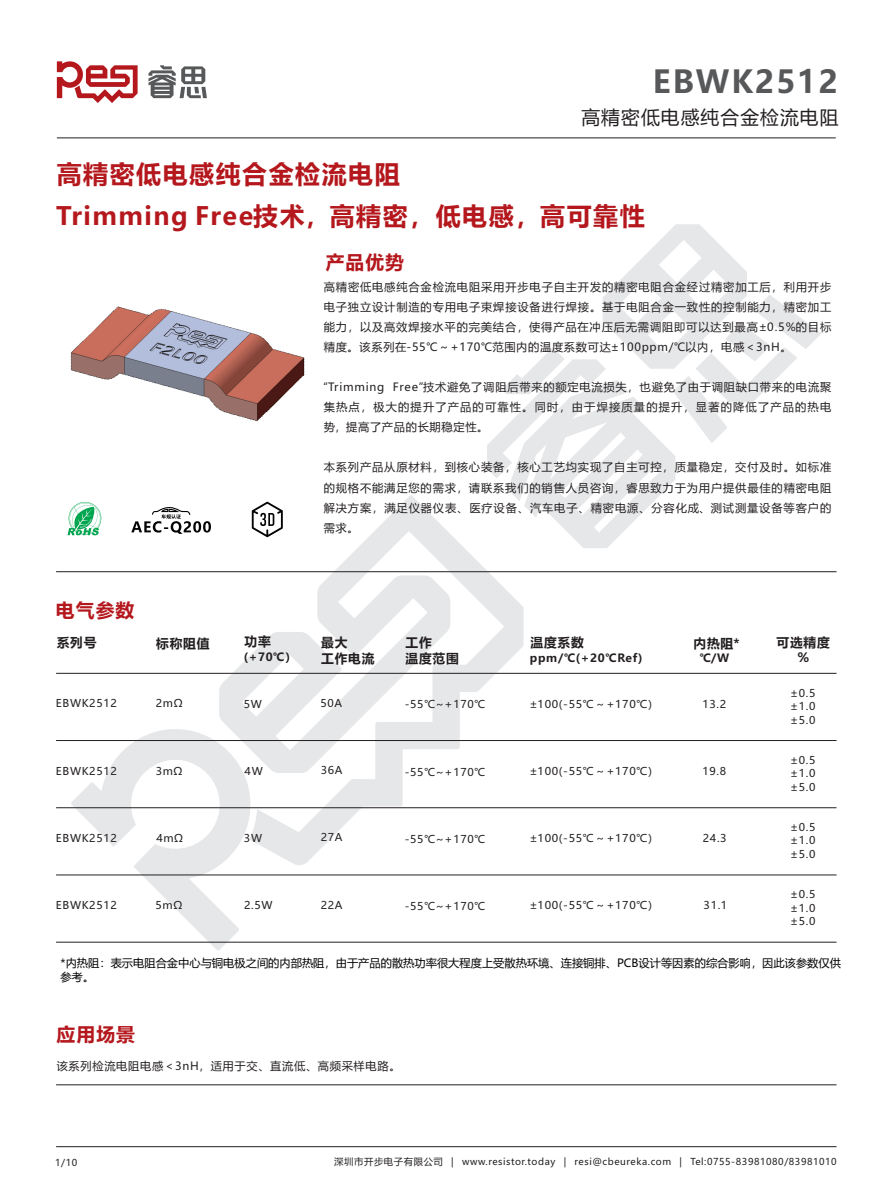
<style>
.page{position:relative;width:893px;height:1189px;background:#fff}
.page>*{position:absolute;margin:0;border:0;box-sizing:border-box;transform-origin:0 0}
.t1{font:700 31.2px "Microsoft Ya Hei";letter-spacing:.06em;color:#57585a}
.t2{font:700 25.05px/41.4px "Microsoft Ya Hei";letter-spacing:.06em;color:#b4181d}
.t3{font:18.75px "Microsoft Ya Hei";letter-spacing:.06em;color:#231f20}
.t4{font:700 18.75px "Microsoft Ya Hei";letter-spacing:.06em;color:#b4181d}
.t5{font:700 12.75px/16.2px "Microsoft Ya Hei";letter-spacing:.06em;color:#231f20}
.t6{font:11.25px/20.1px "Microsoft Ya Hei";letter-spacing:.075em;color:#231f20;text-align:justify}
.t7{font:11.25px/14.2px "Microsoft Ya Hei";color:#030303}
.t8{font:700 11.25px "Microsoft Ya Hei";letter-spacing:.06em;color:#231f20}
.t9{font:10.65px/13.5px "Microsoft Ya Hei";letter-spacing:.06em;color:#231f20;text-align:justify}
.t10{font:10.65px "Microsoft Ya Hei";letter-spacing:.06em;color:#231f20;scale:1.04 1}
.t11{font:9.45px "Microsoft Ya Hei";letter-spacing:.06em;color:#231f20}
</style>
<div class="page">
<svg style="left:71px;top:495px;width:453px;height:455px"></svg>
<svg style="left:603px;top:224px;width:218px;height:219px"></svg>
<svg style="left:487px;top:347px;width:188px;height:201px"></svg>
<svg style="left:57px;top:61px;width:81px;height:42px"></svg>
<svg style="left:148px;top:65px;width:59px;height:33px"></svg>
<hr style="left:56px;top:1146px;width:780px;height:1px;background:#231f20">
<hr style="left:56px;top:571px;width:780px;height:1px;background:#231f20">
<hr style="left:57px;top:138px;width:779px;height:1px;background:#231f20">
<svg style="left:131px;top:507px;width:80px;height:27px"></svg>
<svg style="left:252px;top:501px;width:31px;height:36px"></svg>
<svg style="left:68px;top:502px;width:33px;height:34px"></svg>
<hr style="left:56px;top:1084px;width:780px;height:1px;background:#231f20">
<hr style="left:56px;top:673px;width:780px;height:1px;background:#231f20">
<hr style="left:56px;top:740px;width:780px;height:1px;background:#231f20">
<hr style="left:56px;top:807px;width:780px;height:1px;background:#231f20">
<hr style="left:56px;top:874px;width:780px;height:1px;background:#231f20">
<hr style="left:56px;top:941px;width:780px;height:1px;background:#231f20">
<img style="left:70px;top:306px;width:235px;height:116px">
<h1 class="t1" style="left:653px;top:67px;width:186px">EBWK2512</h1>
<h3 class="t3" style="left:581px;top:109px;width:259px">高精密低电感纯合金检流电阻</h3>
<h2 class="t2" style="left:56px;top:155px;width:590px">高精密低电感纯合金检流电阻<br>Trimming Free技术，高精密，低电感，高可靠性</h2>
<h3 class="t4" style="left:326px;top:254px;width:80px">产品优势</h3>
<p class="t6" style="left:324px;top:277px;width:509px">高精密低电感纯合金检流电阻采用开步电子自主开发的精密电阻合金经过精密加工后，利用开步电子独立设计制造的专用电子束焊接设备进行焊接。基于电阻合金一致性的控制能力，精密加工能力，以及高效焊接水平的完美结合，使得产品在冲压后无需调阻即可以达到最高±0.5%的目标精度。该系列在-55℃～+170℃范围内的温度系数可达±100ppm/℃以内，电感＜3nH。</p>
<p class="t6" style="left:324px;top:378px;width:509px">“Trimming Free”技术避免了调阻后带来的额定电流损失，也避免了由于调阻缺口带来的电流聚集热点，极大的提升了产品的可靠性。同时，由于焊接质量的提升，显著的降低了产品的热电势，提高了产品的长期稳定性。</p>
<p class="t6" style="left:324px;top:458px;width:509px">本系列产品从原材料，到核心装备，核心工艺均实现了自主可控，质量稳定，交付及时。如标准的规格不能满足您的需求，请联系我们的销售人员咨询，睿思致力于为用户提供最佳的精密电阻解决方案，满足仪器仪表、医疗设备、汽车电子、精密电源、分容化成、测试测量设备等客户的需求。</p>
<h3 class="t4" style="left:56px;top:602px;width:80px">电气参数</h3>
<p class="t5" style="left:57px;top:635px;width:41px">系列号</p>
<p class="t5" style="left:245px;top:634px;width:28px">功率</p>
<p class="t8" style="left:244px;top:651px;width:54px">(+70℃）</p>
<p class="t5" style="left:156px;top:636px;width:55px">标称阻值</p>
<p class="t5" style="left:321px;top:635px;width:55px">最大<br>工作电流</p>
<p class="t5" style="left:531px;top:635px;width:55px">温度系数</p>
<p class="t5" style="left:406px;top:635px;width:55px">工作<br>温度范围</p>
<p class="t8" style="left:530px;top:652px;width:114px">ppm/℃(+20℃Ref)</p>
<p class="t5" style="left:693px;top:636px;width:48px">内热阻*</p>
<p class="t8" style="left:700px;top:652px;width:31px">℃/W</p>
<p class="t5" style="left:777px;top:636px;width:55px;line-height:14.7px;text-align:center">可选精度%</p>
<p class="t9" style="left:56px;top:697px;width:62px">EBWK2512</p>
<p class="t9" style="left:156px;top:697px;width:28px">2mΩ</p>
<p class="t9" style="left:244px;top:698px;width:20px">5W</p>
<p class="t9" style="left:320px;top:697px;width:23px">50A</p>
<p class="t9" style="left:405px;top:698px;width:82px">-55℃~+170℃</p>
<p class="t10" style="left:529px;top:699px;width:126px">±100(-55℃～+170℃）</p>
<p class="t9" style="left:703px;top:697px;width:25px">13.2</p>
<p class="t9" style="left:56px;top:765px;width:62px">EBWK2512</p>
<p class="t9" style="left:156px;top:765px;width:28px">3mΩ</p>
<p class="t9" style="left:245px;top:765px;width:20px">4W</p>
<p class="t9" style="left:321px;top:764px;width:23px">36A</p>
<p class="t9" style="left:405px;top:766px;width:82px">-55℃~+170℃</p>
<p class="t10" style="left:529px;top:766px;width:126px">±100(-55℃～+170℃）</p>
<p class="t9" style="left:702px;top:765px;width:25px">19.8</p>
<p class="t9" style="left:56px;top:832px;width:62px">EBWK2512</p>
<p class="t9" style="left:156px;top:832px;width:28px">4mΩ</p>
<p class="t9" style="left:244px;top:832px;width:20px">3W</p>
<p class="t9" style="left:321px;top:831px;width:23px">27A</p>
<p class="t9" style="left:405px;top:833px;width:82px">-55℃~+170℃</p>
<p class="t10" style="left:529px;top:833px;width:126px">±100(-55℃～+170℃）</p>
<p class="t9" style="left:703px;top:832px;width:25px">24.3</p>
<p class="t9" style="left:56px;top:899px;width:62px">EBWK2512</p>
<p class="t9" style="left:155px;top:899px;width:28px">5mΩ</p>
<p class="t9" style="left:244px;top:899px;width:30px">2.5W</p>
<p class="t9" style="left:321px;top:898px;width:23px">22A</p>
<p class="t9" style="left:405px;top:900px;width:82px">-55℃~+170℃</p>
<p class="t10" style="left:529px;top:900px;width:126px">±100(-55℃～+170℃）</p>
<p class="t9" style="left:704px;top:899px;width:25px">31.1</p>
<p class="t9" style="left:790px;top:686px;width:27px">±0.5 ±1.0 ±5.0</p>
<p class="t9" style="left:790px;top:754px;width:27px">±0.5 ±1.0 ±5.0</p>
<p class="t9" style="left:790px;top:821px;width:27px">±0.5 ±1.0 ±5.0</p>
<p class="t9" style="left:790px;top:888px;width:27px">±0.5 ±1.0 ±5.0</p>
<p class="t7" style="left:61px;top:956px;width:782px">*内热阻：表示电阻合金中心与铜电极之间的内部热阻，由于产品的散热功率很大程度上受散热环境、连接铜排、PCB设计等因素的综合影响，因此该参数仅供参考。</p>
<h3 class="t4" style="left:57px;top:1025px;width:80px">应用场景</h3>
<p class="t6" style="left:57px;top:1056px;width:345px">该系列检流电阻电感＜3nH，适用于交、直流低、高频采样电路。</p>
<p class="t11" style="left:55px;top:1158px;width:24px">1/10</p>
<p class="t11" style="left:334px;top:1157px;width:504px">深圳市开步电子有限公司 | www.resistor.today | resi@cbeureka.com | Tel:0755-83981080/83981010</p>
</div>
